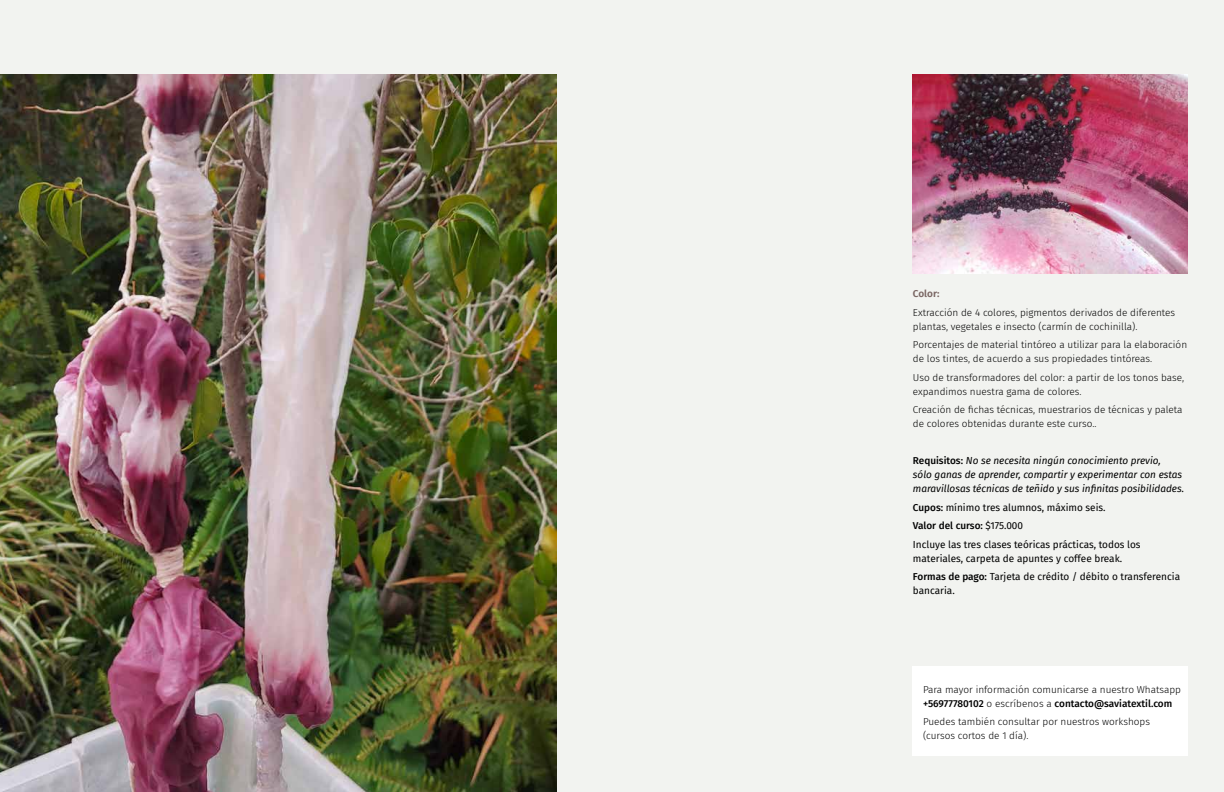
<style>
.page{position:relative;width:1224px;height:792px;background:#f2f3f0}
.page>*{position:absolute;margin:0;border:0;box-sizing:border-box;transform-origin:0 0}
.t1{font:300 10px/14px "Fira Sans";color:#000}
.t2{font:10px/18.5px "Fira Sans";color:#000}
.t3{font:italic 10px/14px "Fira Sans";color:#000}
.t4{font:600 10px "Fira Sans";letter-spacing:-.005em;color:#7a6663}
.s1{font-weight:500;font-style:normal}
.s2{font-weight:500}
</style>
<div class="page">
<div style="left:913px;top:666px;width:275px;height:90px;background:#fff"></div>
<img style="left:0;top:74px;width:556px;height:718px">
<img style="left:913px;top:74px;width:275px;height:200px">
<p class="t4" style="left:913px;top:286px;width:28px">Color:</p>
<p class="t1" style="left:913px;top:305px;width:264px">Extracción de 4 colores, pigmentos derivados de diferentes plantas, vegetales e insecto (carmín de cochinilla).</p>
<p class="t1" style="left:913px;top:338px;width:276px">Porcentajes de material tintóreo a utilizar para la elaboración de los tintes, de acuerdo a sus propiedades tintóreas.</p>
<p class="t1" style="left:913px;top:370px;width:273px">Uso de transformadores del color: a partir de los tonos base, expandimos nuestra gama de colores.</p>
<p class="t1" style="left:913px;top:403px;width:271px">Creación de fichas técnicas, muestrarios de técnicas y paleta de colores obtenidas durante este curso..</p>
<p class="t3" style="left:913px;top:454px;width:273px"><span class="s1">Requisitos:</span> No se necesita ningún conocimiento previo,<br>sólo ganas de aprender, compartir y experimentar con estas maravillosas técnicas de teñido y sus infinitas posibilidades.</p>
<p class="t2" style="left:913px;top:498px;width:229px"><span class="s2">Cupos:</span> mínimo tres alumnos, máximo seis.<br><span class="s2">Valor del curso:</span> $175.000<br>Incluye las tres clases teóricas prácticas, todos los</p>
<p class="t2" style="left:913px;top:549px;width:269px">materiales, carpeta de apuntes y coffee break.<br><span class="s2">Formas de pago:</span> Tarjeta de crédito / débito o transferencia</p>
<p class="t2" style="left:913px;top:581px;width:43px">bancaria.</p>
<p class="t1" style="left:923px;top:682px;width:260px">Para mayor información comunicarse a nuestro Whatsapp <span class="s2">+56977780102</span> o escríbenos a <span class="s2">contacto@saviatextil.com</span></p>
<p class="t1" style="left:923px;top:715px;width:229px">Puedes también consultar por nuestros workshops (cursos cortos de 1 día).</p>
</div>
